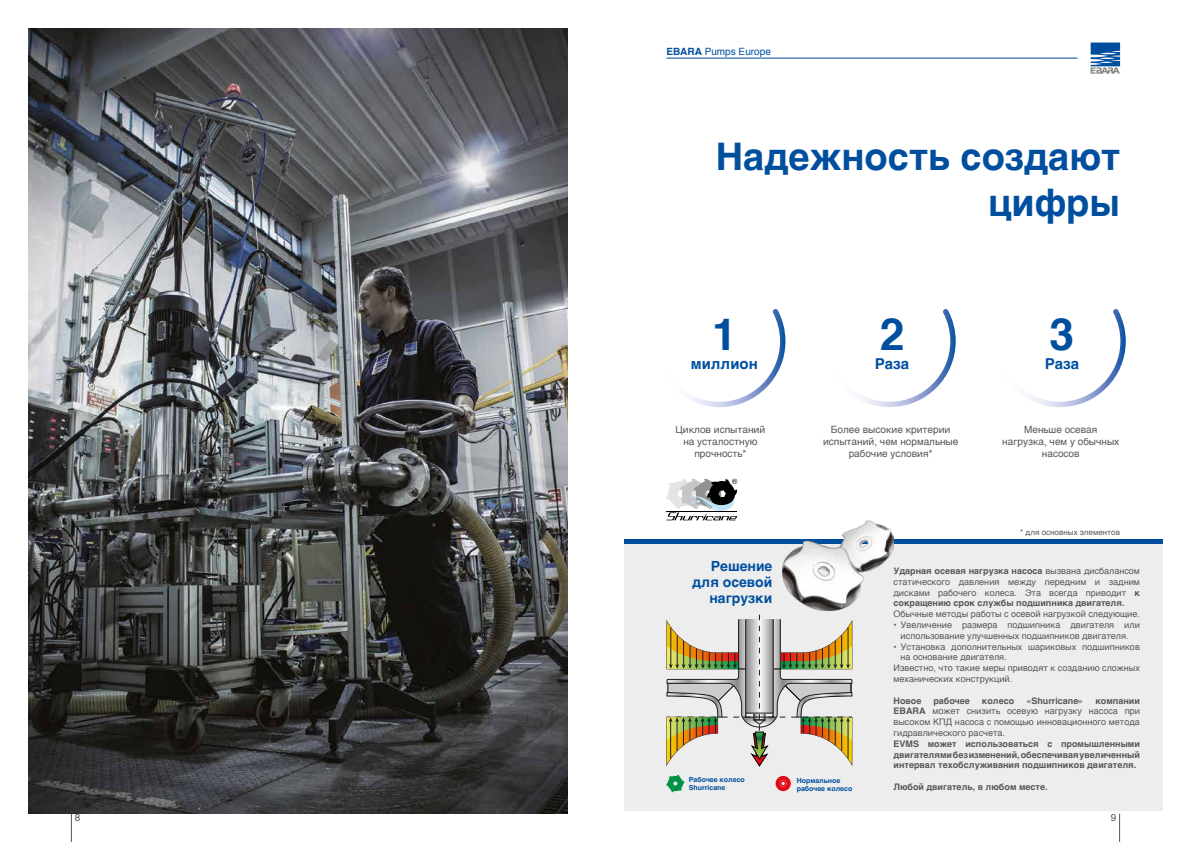
<style>
.page{position:relative;width:1191px;height:842px;background:#fff}
.page>*{position:absolute;margin:0;border:0;box-sizing:border-box;transform-origin:0 0}
.t1{font:700 44.4px "Helvetica";color:#004f9f}
.t2{font:700 38px/45.6px "Helvetica";color:#004f9f;text-align:right}
.t3{font:700 15px "Helvetica";color:#004f9f}
.t4{font:700 14px/16px "Helvetica";color:#004f9f;text-align:right}
.t5{font:10px/12px "Helvetica";color:#575756;text-align:center}
.t6{font:10px "Helvetica";color:#004f9f}
.t7{font:9px/10.8px "Helvetica";color:#575756;text-align:justify}
.t8{font:700 9px/10.8px "Helvetica";color:#575756;text-align:justify}
.t9{font:8px "Helvetica";color:#575756}
.t10{font:700 7px/8.4px "Helvetica";color:#004f9f}
.s1{font-weight:700}
</style>
<div class="page">
<svg style="left:1119px;top:814px;width:1px;height:28px"></svg>
<svg style="left:1090px;top:43px;width:30px;height:31px"></svg>
<hr style="left:666px;top:58px;width:411px;height:1px;background:#004f9f">
<svg style="left:666px;top:479px;width:71px;height:41px"></svg>
<svg style="left:71px;top:814px;width:1px;height:28px"></svg>
<img style="left:28px;top:28px;width:539px;height:786px">
<div style="left:624px;top:541px;width:538px;height:269px;background:#ededed"></div>
<div style="left:624px;top:539px;width:538px;height:5px;background:#004f9f"></div>
<svg style="left:690px;top:309px;width:95px;height:98px"></svg>
<svg style="left:860px;top:309px;width:95px;height:98px"></svg>
<svg style="left:1030px;top:309px;width:95px;height:98px"></svg>
<img style="left:782px;top:520px;width:111px;height:90px">
<svg style="left:666px;top:614px;width:186px;height:152px"></svg>
<svg style="left:775px;top:776px;width:16px;height:15px"></svg>
<svg style="left:666px;top:775px;width:18px;height:17px"></svg>
<p class="t5" style="left:75px;top:812px;width:7px">8</p>
<p class="t6" style="left:666px;top:44px;width:106px"><span class="s1">EBARA</span> Pumps Europe</p>
<h2 class="t2" style="left:715px;top:135px;width:406px">Надежность создают цифры</h2>
<h1 class="t1" style="left:712px;top:299px;width:26px">1</h1>
<h3 class="t3" style="left:691px;top:352px;width:69px">миллион</h3>
<h1 class="t1" style="left:879px;top:299px;width:26px">2</h1>
<h3 class="t3" style="left:875px;top:352px;width:36px">Раза</h3>
<h1 class="t1" style="left:1049px;top:299px;width:26px">3</h1>
<h3 class="t3" style="left:1044px;top:352px;width:36px">Раза</h3>
<p class="t5" style="left:675px;top:424px;width:91px">Циклов испытаний на усталостную прочность*</p>
<p class="t5" style="left:823px;top:424px;width:137px">Более высокие критерии испытаний, чем нормальные рабочие условия*</p>
<p class="t5" style="left:1002px;top:424px;width:118px">Меньше осевая нагрузка, чем у обычных насосов</p>
<h3 class="t4" style="left:692px;top:559px;width:82px">Решение для осевой нагрузки</h3>
<p class="t10" style="left:689px;top:775px;width:57px">Рабочее колесо<br>Shurricane</p>
<p class="t10" style="left:796px;top:776px;width:57px">Нормальное рабочее колесо</p>
<p class="t9" style="left:1020px;top:526px;width:101px">* для основных элементов</p>
<p class="t7" style="left:893px;top:566px;width:248px"><span class="s1">Ударная осевая нагрузка насоса</span> вызвана дисбалансом статического давления между передним и задним дисками рабочего колеса. Эта всегда приводит <span class="s1">к сокращению срок службы подшипника двигателя.</span></p>
<p class="t7" style="left:893px;top:609px;width:248px">Обычные методы работы с осевой нагрузкой следующие.</p>
<p class="t7" style="left:893px;top:620px;width:248px;text-align:center"><span class="s1">•</span> Увеличение размера подшипника двигателя или использование улучшенных подшипников двигателя.</p>
<p class="t7" style="left:893px;top:641px;width:248px"><span class="s1">•</span> Установка дополнительных шариковых подшипников</p>
<p class="t7" style="left:900px;top:652px;width:108px">на основание двигателя.</p>
<p class="t7" style="left:893px;top:663px;width:248px">Известно, что такие меры приводят к созданию сложных</p>
<p class="t7" style="left:893px;top:674px;width:120px">механических конструкций.</p>
<p class="t8" style="left:893px;top:695px;width:29px">Новое</p>
<p class="t8" style="left:933px;top:695px;width:38px">рабочее</p>
<p class="t8" style="left:982px;top:695px;width:34px">колесо</p>
<p class="t8" style="left:1026px;top:695px;width:59px">«Shurricane»</p>
<p class="t7" style="left:893px;top:695px;width:248px;text-indent:202px"><span class="s1">компании EBARA</span> может снизить осевую нагрузку насоса при высоком КПД насоса с помощью инновационного метода гидравлического расчета.</p>
<p class="t8" style="left:893px;top:738px;width:248px">EVMS может использоваться с промышленными двигателями без изменений, обеспечивая увеличенный интервал техобслуживания подшипников двигателя.</p>
<p class="t8" style="left:893px;top:781px;width:155px">Любой двигатель, в любом месте.</p>
<p class="t5" style="left:1110px;top:812px;width:7px">9</p>
</div>
